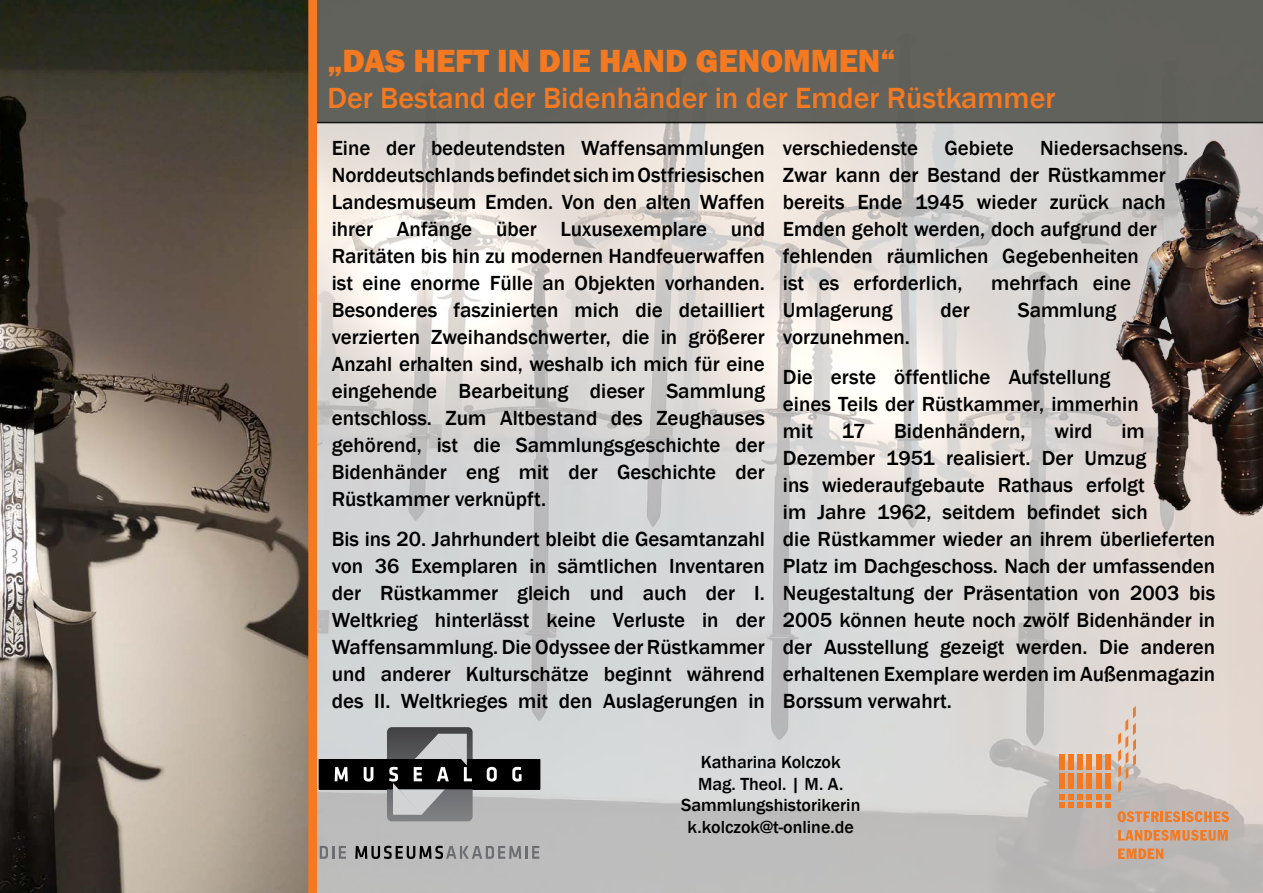
<style>
.page{position:relative;width:1263px;height:893px;background:#fff}
.page>*{position:absolute;margin:0;border:0;box-sizing:border-box;transform-origin:0 0}
.t1{font:800 33px "Franklin Gothic";color:#f47920}
.t2{font:500 30px "Franklin Gothic";color:#f47920}
.t3{font:500 21px/27px "Franklin Gothic";color:#000}
.t4{font:500 18px/21.6px "Franklin Gothic";color:#000;text-align:center}
</style>
<div class="page">
<img style="left:348px;top:123px;width:915px;height:770px">
<div style="left:348px;top:0;width:915px;height:123px;background:#62625c"></div>
<div style="left:319px;top:760px;width:221px;height:29px;background:#000"></div>
<div style="left:319px;top:759px;width:221px;height:30px;border:1px solid #000"></div>
<svg style="left:364px;top:767px;width:9px;height:14px"></svg>
<svg style="left:387px;top:727px;width:86px;height:94px"></svg>
<svg style="left:487px;top:767px;width:10px;height:14px"></svg>
<svg style="left:512px;top:767px;width:10px;height:14px"></svg>
<svg style="left:355px;top:846px;width:184px;height:13px;background:#858686"></svg>
<img style="left:0;top:0;width:308px;height:893px">
<svg style="left:1118px;top:706px;width:18px;height:87px;background:#dcbda7"></svg>
<div style="left:1105px;top:754px;width:6px;height:16px;background:#f47920"></div>
<div style="left:1096px;top:754px;width:5px;height:16px;background:#f47920"></div>
<div style="left:1086px;top:754px;width:6px;height:16px;background:#f47920"></div>
<div style="left:1077px;top:754px;width:6px;height:16px;background:#f47920"></div>
<div style="left:1068px;top:754px;width:6px;height:16px;background:#f47920"></div>
<div style="left:1059px;top:754px;width:6px;height:16px;background:#f47920"></div>
<div style="left:1105px;top:773px;width:6px;height:16px;background:#f47920"></div>
<div style="left:1096px;top:773px;width:5px;height:16px;background:#f47920"></div>
<div style="left:1086px;top:773px;width:6px;height:16px;background:#f47920"></div>
<div style="left:1077px;top:773px;width:6px;height:16px;background:#f47920"></div>
<div style="left:1068px;top:773px;width:6px;height:16px;background:#f47920"></div>
<div style="left:1059px;top:773px;width:6px;height:16px;background:#f47920"></div>
<svg style="left:1059px;top:794px;width:52px;height:14px"></svg>
<svg style="left:1118px;top:848px;width:45px;height:11px"></svg>
<svg style="left:1118px;top:830px;width:110px;height:11px"></svg>
<svg style="left:1117px;top:811px;width:112px;height:11px"></svg>
<svg style="left:308px;top:0;width:40px;height:893px;background:#cb9f7f"></svg>
<img style="left:886px;top:52px;width:377px;height:627px">
<h1 class="t1" style="left:327px;top:40px;width:570px">„DAS HEFT IN DIE HAND GENOMMEN“</h1>
<h2 class="t2" style="left:327px;top:80px;width:729px">Der Bestand der Bidenhänder in der Emder Rüstkammer</h2>
<p class="t3" style="left:332px;top:135px;width:435px;text-align:justify">Eine der bedeutendsten Waffensammlungen Norddeutschlands befindet sich im Ostfriesischen Landesmuseum Emden. Von den alten Waffen ihrer Anfänge über Luxusexemplare und Raritäten bis hin zu modernen Handfeuerwaffen ist eine enorme Fülle an Objekten vorhanden.<br>Besonderes faszinierten mich die detailliert verzierten Zweihandschwerter, die in größerer Anzahl erhalten sind, weshalb ich mich für eine eingehende Bearbeitung dieser Sammlung entschloss. Zum Altbestand des Zeughauses gehörend, ist die Sammlungsgeschichte der Bidenhänder eng mit der Geschichte der Rüstkammer verknüpft.</p>
<p class="t3" style="left:332px;top:526px;width:435px;text-align:justify">Bis ins 20. Jahrhundert bleibt die Gesamtanzahl von 36 Exemplaren in sämtlichen Inventaren der Rüstkammer gleich und auch der I.<br>Weltkrieg hinterlässt keine Verluste in der Waffensammlung. Die Odyssee der Rüstkammer und anderer Kulturschätze beginnt während des II. Weltkrieges mit den Auslagerungen in</p>
<p class="t3" style="left:783px;top:135px;width:137px">verschiedenste</p>
<p class="t3" style="left:944px;top:135px;width:71px">Gebiete</p>
<p class="t3" style="left:783px;top:135px;width:407px;text-indent:257px">Niedersachsens.<br>Zwar kann der Bestand der Rüstkammer bereits Ende 1945 wieder zurück nach<br>Emden geholt werden, doch aufgrund der fehlenden räumlichen Gegebenheiten<br>ist es erforderlich,</p>
<p class="t3" style="left:991px;top:270px;width:142px">mehrfach eine</p>
<p class="t3" style="left:783px;top:297px;width:111px">Umlagerung</p>
<p class="t3" style="left:940px;top:297px;width:31px">der</p>
<p class="t3" style="left:1018px;top:297px;width:100px">Sammlung</p>
<p class="t3" style="left:783px;top:318px;width:329px;line-height:39.8px">vorzunehmen.<br>Die erste öffentliche Aufstellung</p>
<p class="t3" style="left:783px;top:391px;width:357px">eines Teils der Rüstkammer, immerhin mit</p>
<p class="t3" style="left:842px;top:418px;width:25px">17</p>
<p class="t3" style="left:894px;top:418px;width:133px">Bidenhändern,</p>
<p class="t3" style="left:1054px;top:418px;width:40px">wird</p>
<p class="t3" style="left:783px;top:418px;width:434px;text-indent:338px">im Dezember 1951 realisiert. Der Umzug<br>ins wiederaufgebaute Rathaus erfolgt<br>im Jahre 1962, seitdem befindet sich<br>die Rüstkammer wieder an ihrem überlieferten Platz im Dachgeschoss. Nach der umfassenden Neugestaltung der Präsentation von 2003 bis 2005 können heute noch zwölf Bidenhänder in der Ausstellung gezeigt werden. Die anderen erhaltenen Exemplare werden im Außenmagazin Borssum verwahrt.</p>
<p class="t4" style="left:681px;top:751px;width:181px">Katharina Kolczok<br>Mag. Theol. | M. A.<br>Sammlungshistorikerin k.kolczok@t-online.de</p>
</div>
